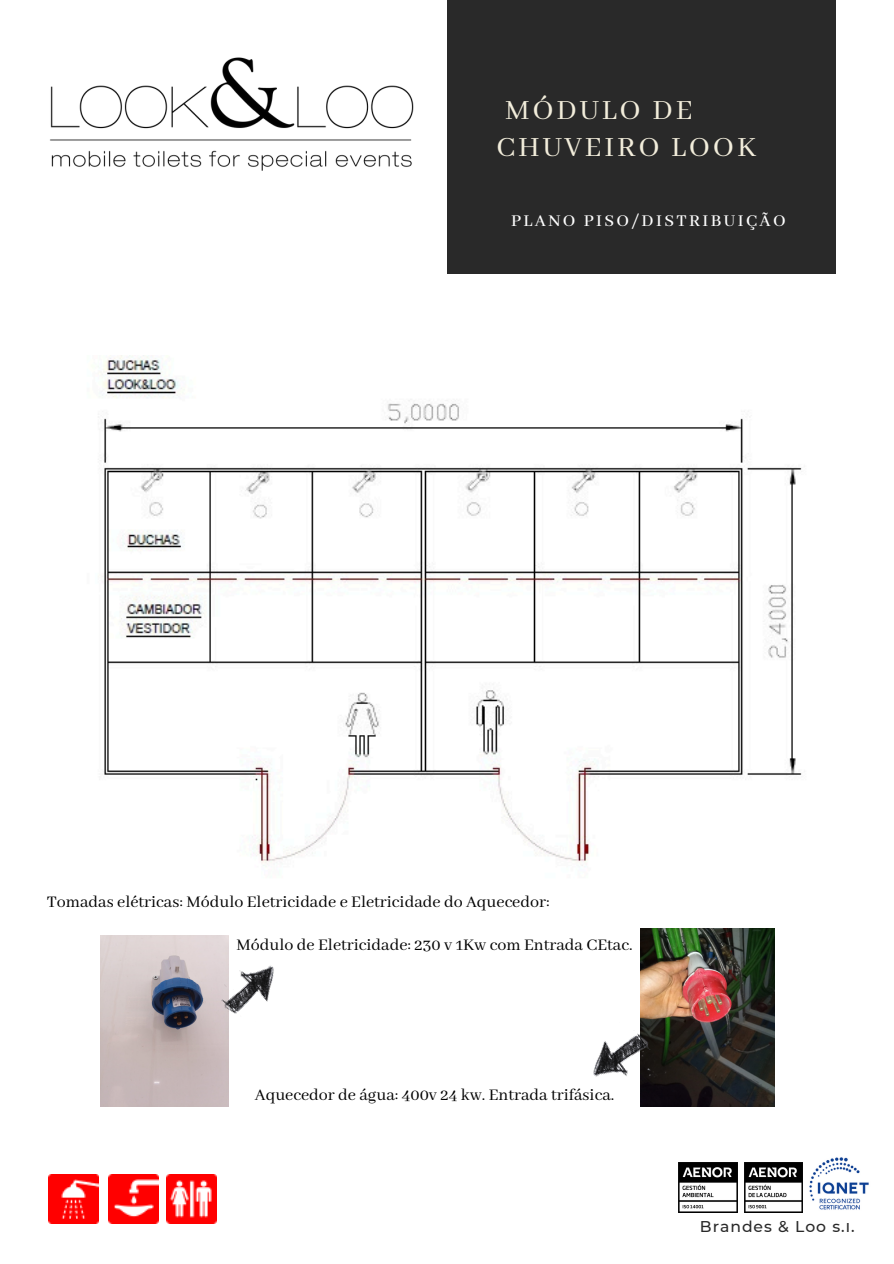
<style>
.page{position:relative;width:894px;height:1264px;background:#fff}
.page>*{position:absolute;margin:0;border:0;box-sizing:border-box;transform-origin:0 0}
.t1{font:30.9px/37.2px "Abhaya Libre";letter-spacing:.09em;color:#f2eddb}
.t2{font:500 18.45px "Abhaya Libre";letter-spacing:.13em;color:#fff}
.t3{font:18px "Abhaya Libre";color:#000}
.t4{font:500 15.6px "Montserrat";letter-spacing:.065em;color:#292929}
</style>
<div class="page">
<div style="left:446px;top:0;width:388px;height:273px;background:#292929"></div>
<img style="left:50px;top:57px;width:364px;height:113px">
<img style="left:49px;top:1174px;width:49px;height:49px">
<img style="left:108px;top:1174px;width:50px;height:49px">
<img style="left:167px;top:1174px;width:49px;height:49px">
<img style="left:102px;top:355px;width:700px;height:512px">
<img style="left:100px;top:935px;width:129px;height:171px">
<img style="left:640px;top:928px;width:134px;height:178px">
<img style="left:593px;top:1005px;width:74px;height:90px">
<img style="left:204px;top:946px;width:70px;height:93px">
<img style="left:744px;top:1162px;width:58px;height:50px">
<img style="left:678px;top:1162px;width:59px;height:50px">
<img style="left:809px;top:1157px;width:60px;height:53px">
<h3 class="t1" style="left:496px;top:93px;width:261px">MÓDULO DE<br>CHUVEIRO LOOK</h3>
<p class="t2" style="left:511px;top:210px;width:276px">PLANO PISO/DISTRIBUIÇÃO</p>
<p class="t3" style="left:47px;top:891px;width:504px">Tomadas elétricas: Módulo Eletricidade e Eletricidade do Aquecedor:</p>
<p class="t3" style="left:236px;top:934px;width:397px">Módulo de Eletricidade: 230 v 1Kw com Entrada CEtac.</p>
<p class="t3" style="left:255px;top:1084px;width:361px">Aquecedor de água: 400v 24 kw. Entrada trifásica.</p>
<p class="t4" style="left:699px;top:1217px;width:156px">Brandes &amp; Loo s.l.</p>
</div>
